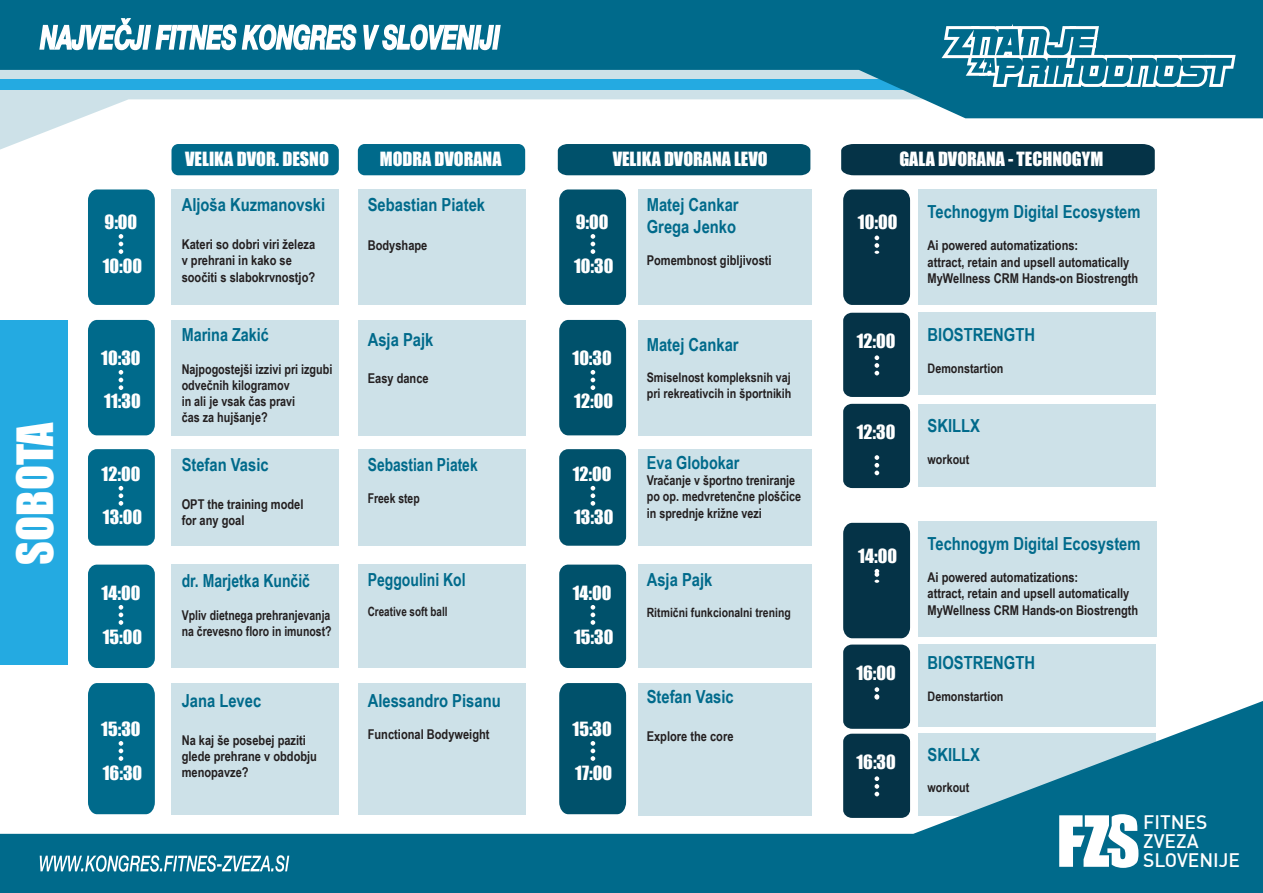
<style>
.page{position:relative;width:1263px;height:893px;background:#fff}
.page>*{position:absolute;margin:0;border:0;box-sizing:border-box;transform-origin:0 0}
.t1{font:45.9px "Impact";color:#fff}
.t2{font:500 19.12px/18.8px "DIN";color:#fff}
.t3{font:700 18px/21.6px "Arial Narrow";color:#006a8b}
.t4{font:18px "Impact";color:#fff}
.t5{font:700 18px "Arial Narrow";color:#006a8b;scale:.95 1}
.t6{font:700 18px "Arial Narrow";color:#006a8b;scale:.94 1}
.t7{font:700 13.5px/16.2px "Arial Narrow";color:#231f20}
.t8{font:700 13.5px/16.2px "Arial Narrow";color:#231f20;scale:.95 1}
.t9{font:700 13.5px "Arial Narrow";color:#231f20;scale:.94 1}
.t10{font:700 13.12px/15.8px "Arial Narrow";color:#231f20}
.t11{font:700 12.75px "Arial Narrow";color:#231f20}
.t12{font:700 12.75px "Arial Narrow";color:#231f20;scale:.95 1}
</style>
<div class="page">
<svg style="left:0;top:118px;width:1263px;height:102px"></svg>
<svg style="left:0;top:701px;width:1263px;height:192px;fill:#006a8b"></svg>
<svg style="left:40px;top:855px;width:249px;height:17px"></svg>
<div style="left:171px;top:144px;width:168px;height:31px;background:#006a8b;border-radius:7px"></div>
<div style="left:358px;top:144px;width:167px;height:31px;background:#006a8b;border-radius:7px"></div>
<div style="left:558px;top:144px;width:252px;height:31px;background:#00516b"></div>
<div style="left:841px;top:144px;width:314px;height:31px;background:#053347"></div>
<div style="left:171px;top:189px;width:168px;height:116px;background:#cde1e8"></div>
<div style="left:358px;top:189px;width:167px;height:116px;background:#cde1e8"></div>
<div style="left:638px;top:189px;width:173px;height:116px;background:#cde1e8"></div>
<div style="left:918px;top:189px;width:238px;height:116px;background:#cde1e8"></div>
<div style="left:171px;top:320px;width:168px;height:115px;background:#cde1e8"></div>
<div style="left:358px;top:320px;width:167px;height:115px;background:#cde1e8"></div>
<div style="left:638px;top:320px;width:173px;height:115px;background:#cde1e8"></div>
<div style="left:918px;top:313px;width:237px;height:82px;background:#cde1e8"></div>
<div style="left:171px;top:449px;width:168px;height:97px;background:#cde1e8"></div>
<div style="left:358px;top:449px;width:167px;height:97px;background:#cde1e8"></div>
<div style="left:638px;top:449px;width:173px;height:97px;background:#cde1e8"></div>
<div style="left:171px;top:565px;width:168px;height:103px;background:#cde1e8"></div>
<div style="left:358px;top:565px;width:167px;height:103px;background:#cde1e8"></div>
<div style="left:638px;top:565px;width:173px;height:103px;background:#cde1e8"></div>
<div style="left:171px;top:683px;width:168px;height:131px;background:#cde1e8"></div>
<div style="left:358px;top:683px;width:167px;height:131px;background:#cde1e8"></div>
<div style="left:638px;top:683px;width:173px;height:133px;background:#cde1e8"></div>
<div style="left:88px;top:449px;width:67px;height:97px;background:#006a8b;border-radius:9px"></div>
<div style="left:88px;top:565px;width:67px;height:103px;background:#006a8b;border-radius:9px"></div>
<div style="left:918px;top:521px;width:238px;height:116px;background:#cde1e8"></div>
<div style="left:88px;top:189px;width:67px;height:116px;background:#006a8b"></div>
<div style="left:88px;top:320px;width:67px;height:115px;background:#006a8b"></div>
<svg style="left:119px;top:486px;width:4px;height:20px"></svg>
<svg style="left:119px;top:605px;width:4px;height:20px"></svg>
<div style="left:559px;top:449px;width:67px;height:97px;background:#00516b;border-radius:9px"></div>
<div style="left:559px;top:565px;width:67px;height:103px;background:#00516b;border-radius:9px"></div>
<div style="left:88px;top:683px;width:67px;height:131px;background:#006a8b"></div>
<div style="left:559px;top:189px;width:67px;height:116px;background:#00516b"></div>
<div style="left:559px;top:320px;width:67px;height:115px;background:#00516b"></div>
<svg style="left:591px;top:486px;width:4px;height:20px"></svg>
<svg style="left:591px;top:605px;width:4px;height:20px"></svg>
<div style="left:559px;top:683px;width:67px;height:131px;background:#00516b"></div>
<div style="left:843px;top:189px;width:67px;height:116px;background:#053347"></div>
<div style="left:843px;top:313px;width:67px;height:84px;background:#053347"></div>
<div style="left:918px;top:404px;width:237px;height:82px;background:#cde1e8"></div>
<div style="left:843px;top:404px;width:67px;height:84px;background:#053347"></div>
<div style="left:918px;top:645px;width:237px;height:82px;background:#cde1e8"></div>
<div style="left:843px;top:523px;width:67px;height:115px;background:#053347"></div>
<svg style="left:918px;top:734px;width:237px;height:82px;background:#82b5c5"></svg>
<svg style="left:843px;top:645px;width:67px;height:173px;background:#113d50"></svg>
<div style="left:0;top:320px;width:68px;height:345px;background:#24aae1"></div>
<svg style="left:0;top:0;width:1263px;height:118px;background:#4897b1"></svg>
<svg style="left:38px;top:17px;width:464px;height:34px"></svg>
<svg style="left:936px;top:23px;width:303px;height:69px"></svg>
<svg style="left:1059px;top:814px;width:79px;height:54px"></svg>
<h1 class="t1" style="left:0;top:565px;width:144px;rotate:-90deg">SOBOTA</h1>
<h3 class="t4" style="left:105px;top:208px;width:34px">9:00</h3>
<h3 class="t4" style="left:103px;top:252px;width:41px">10:00</h3>
<h3 class="t4" style="left:101px;top:344px;width:41px">10:30</h3>
<h3 class="t4" style="left:104px;top:387px;width:38px">11:30</h3>
<h3 class="t4" style="left:101px;top:460px;width:40px">12:00</h3>
<h3 class="t4" style="left:103px;top:503px;width:41px">13:00</h3>
<h3 class="t4" style="left:102px;top:579px;width:40px">14:00</h3>
<h3 class="t4" style="left:103px;top:622px;width:41px">15:00</h3>
<h3 class="t4" style="left:101px;top:715px;width:41px">15:30</h3>
<h3 class="t4" style="left:103px;top:759px;width:41px">16:30</h3>
<h3 class="t4" style="left:185px;top:145px;width:145px">VELIKA DVOR. DESNO</h3>
<h3 class="t3" style="left:182px;top:193px;width:145px">Aljoša Kuzmanovski</h3>
<p class="t7" style="left:182px;top:236px;width:135px">Kateri so dobri viri železa v prehrani in kako se soočiti s slabokrvnostjo?</p>
<h3 class="t3" style="left:182px;top:323px;width:89px">Marina Zakić</h3>
<p class="t7" style="left:182px;top:360px;width:152px">Najpogostejši izzivi pri izgubi odvečnih kilogramov<br>in ali je vsak čas pravi<br>čas za hujšanje?</p>
<h3 class="t3" style="left:182px;top:453px;width:88px">Stefan Vasic</h3>
<p class="t7" style="left:182px;top:495px;width:123px">OPT the training model for any goal</p>
<h3 class="t5" style="left:182px;top:567px;width:137px">dr. Marjetka Kunčič</h3>
<p class="t8" style="left:182px;top:606px;width:159px">Vpliv dietnega prehranjevanja na črevesno floro in imunost?</p>
<h3 class="t3" style="left:182px;top:689px;width:81px">Jana Levec</h3>
<p class="t7" style="left:182px;top:731px;width:137px">Na kaj še posebej paziti glede prehrane v obdobju menopavze?</p>
<h3 class="t4" style="left:380px;top:145px;width:123px">MODRA DVORANA</h3>
<h3 class="t4" style="left:613px;top:145px;width:156px">VELIKA DVORANA LEVO</h3>
<h3 class="t4" style="left:899px;top:145px;width:205px">GALA DVORANA - TECHNOGYM</h3>
<h3 class="t3" style="left:368px;top:193px;width:119px">Sebastian Piatek</h3>
<p class="t7" style="left:368px;top:237px;width:61px">Bodyshape</p>
<h3 class="t3" style="left:368px;top:328px;width:67px">Asja Pajk</h3>
<p class="t7" style="left:368px;top:370px;width:62px">Easy dance</p>
<h3 class="t6" style="left:368px;top:451px;width:118px">Sebastian Piatek</h3>
<p class="t9" style="left:368px;top:488px;width:57px">Freek step</p>
<h3 class="t5" style="left:368px;top:566px;width:104px">Peggoulini Kol</h3>
<p class="t12" style="left:368px;top:602px;width:85px">Creative soft ball</p>
<h3 class="t3" style="left:368px;top:689px;width:134px">Alessandro Pisanu</h3>
<p class="t7" style="left:368px;top:726px;width:123px">Functional Bodyweight</p>
<h3 class="t4" style="left:576px;top:208px;width:34px">9:00</h3>
<h3 class="t4" style="left:574px;top:252px;width:41px">10:30</h3>
<h3 class="t4" style="left:572px;top:344px;width:41px">10:30</h3>
<h3 class="t4" style="left:574px;top:387px;width:40px">12:00</h3>
<h3 class="t4" style="left:573px;top:460px;width:40px">12:00</h3>
<h3 class="t4" style="left:574px;top:503px;width:41px">13:30</h3>
<h3 class="t4" style="left:573px;top:579px;width:40px">14:00</h3>
<h3 class="t4" style="left:574px;top:622px;width:41px">15:30</h3>
<h3 class="t4" style="left:572px;top:715px;width:41px">15:30</h3>
<h3 class="t4" style="left:575px;top:759px;width:38px">17:00</h3>
<h3 class="t3" style="left:647px;top:193px;width:93px">Matej Cankar<br>Grega Jenko</h3>
<p class="t7" style="left:647px;top:252px;width:126px">Pomembnost gibljivosti</p>
<h3 class="t3" style="left:647px;top:332px;width:93px">Matej Cankar</h3>
<p class="t10" style="left:647px;top:369px;width:146px">Smiselnost kompleksnih vaj pri rekreativcih in športnikih</p>
<h3 class="t3" style="left:647px;top:451px;width:94px">Eva Globokar</h3>
<p class="t7" style="left:647px;top:472px;width:156px">Vračanje v športno treniranje po op. medvretenčne ploščice in sprednje križne vezi</p>
<h3 class="t3" style="left:647px;top:568px;width:67px">Asja Pajk</h3>
<p class="t11" style="left:647px;top:603px;width:146px">Ritmični funkcionalni trening</p>
<h3 class="t3" style="left:647px;top:685px;width:88px">Stefan Vasic</h3>
<p class="t7" style="left:647px;top:728px;width:88px">Explore the core</p>
<h3 class="t4" style="left:858px;top:208px;width:41px">10:00</h3>
<h3 class="t4" style="left:857px;top:327px;width:40px">12:00</h3>
<h3 class="t4" style="left:857px;top:418px;width:40px">12:30</h3>
<h3 class="t4" style="left:858px;top:542px;width:40px">14:00</h3>
<h3 class="t4" style="left:856px;top:659px;width:41px">16:00</h3>
<h3 class="t4" style="left:856px;top:748px;width:41px">16:30</h3>
<h3 class="t3" style="left:927px;top:200px;width:215px">Technogym Digital Ecosystem</h3>
<p class="t7" style="left:927px;top:237px;width:212px">Ai powered automatizations:<br>attract, retain and upsell automatically<br>MyWellness CRM Hands-on Biostrength</p>
<h3 class="t3" style="left:927px;top:323px;width:109px">BIOSTRENGTH</h3>
<p class="t10" style="left:927px;top:359px;width:77px">Demonstartion</p>
<h3 class="t3" style="left:927px;top:414px;width:54px">SKILLX</h3>
<p class="t10" style="left:927px;top:451px;width:43px">workout</p>
<h3 class="t3" style="left:927px;top:532px;width:215px">Technogym Digital Ecosystem</h3>
<p class="t7" style="left:927px;top:569px;width:212px">Ai powered automatizations:<br>attract, retain and upsell automatically<br>MyWellness CRM Hands-on Biostrength</p>
<h3 class="t3" style="left:927px;top:651px;width:109px">BIOSTRENGTH</h3>
<p class="t10" style="left:927px;top:688px;width:77px">Demonstartion</p>
<h3 class="t3" style="left:927px;top:743px;width:54px">SKILLX</h3>
<p class="t10" style="left:927px;top:779px;width:43px">workout</p>
<h2 class="t2" style="left:1143px;top:812px;width:98px">FITNES<br>ZVEZA<br>SLOVENIJE</h2>
</div>
